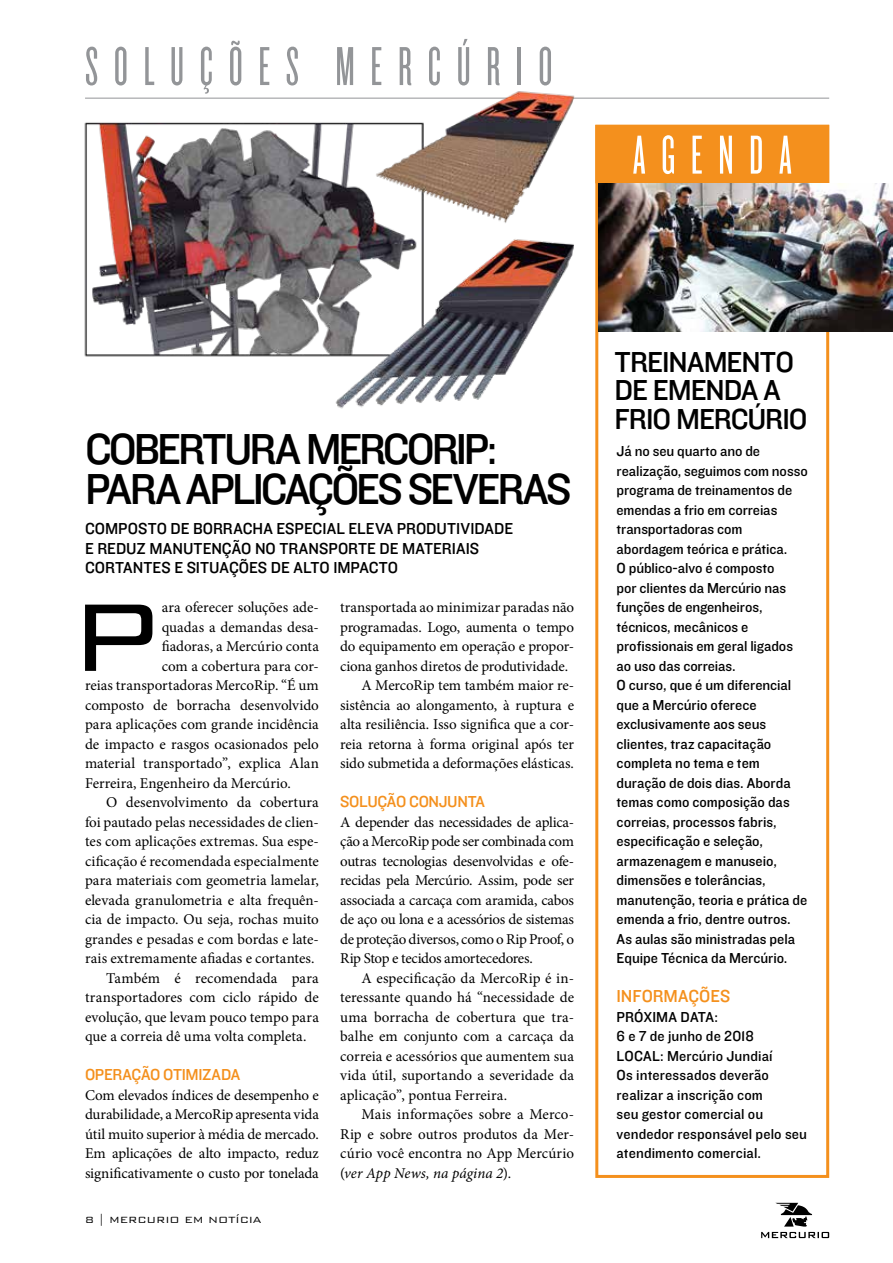
<style>
.page{position:relative;width:893px;height:1263px;background:#fff}
.page>*{position:absolute;margin:0;border:0;box-sizing:border-box;transform-origin:0 0}
.t1{font:300 128.4px "Bank Gothic BT";color:#000}
.t2{font:57px "Knockout HTF26 Junior Flyweight";letter-spacing:.275em;color:#939598}
.t3{font:57px "Knockout HTF26 Junior Flyweight";letter-spacing:.275em;color:#fff}
.t4{font:45px/40.5px "Knockout HTF31 Junior Middlewt";letter-spacing:-.06em;color:#000}
.t5{font:30px/28.5px "Knockout HTF31 Junior Middlewt";letter-spacing:-.035em;color:#000}
.t6{font:18px "Knockout HTF31 Junior Middlewt";color:#f4901d}
.t7{font:16.5px/19.8px "Knockout HTF31 Junior Middlewt";color:#000}
.t8{font:16.5px "Knockout HTF31 Junior Middlewt";letter-spacing:-.025em;color:#f4901d}
.t9{font:15px/19.5px "Minion Pro";letter-spacing:-.005em;color:#000;text-align:justify}
.t10{font:15px/19.5px "Knockout HTF31 Junior Middlewt";color:#000}
.t11{font:300 12px "Bank Gothic BT";color:#000}
.s1{font-style:italic}
</style>
<div class="page">
<svg style="left:776px;top:1203px;width:36px;height:23px"></svg>
<svg style="left:761px;top:1232px;width:68px;height:6px"></svg>
<div style="left:595px;top:125px;width:234px;height:1053px;border:3px solid #f4901d"></div>
<hr style="left:85px;top:98px;width:744px;height:1px;background:#939598">
<div style="left:595px;top:125px;width:234px;height:58px;background:#f4901d"></div>
<img style="left:598px;top:183px;width:295px;height:149px">
<img style="left:84px;top:91px;width:504px;height:318px">
<h2 class="t2" style="left:85px;top:39px;width:469px">SOLUÇÕES MERCÚRIO</h2>
<h2 class="t3" style="left:633px;top:127px;width:161px">AGENDA</h2>
<h3 class="t4" style="left:85px;top:430px;width:488px">COBERTURA MERCORIP:<br>PARA APLICAÇÕES SEVERAS</h3>
<p class="t7" style="left:85px;top:519px;width:430px">COMPOSTO DE BORRACHA ESPECIAL ELEVA PRODUTIVIDADE<br>E REDUZ MANUTENÇÃO NO TRANSPORTE DE MATERIAIS<br>CORTANTES E SITUAÇÕES DE ALTO IMPACTO</p>
<h1 class="t1" style="left:68px;top:569px;width:96px">P</h1>
<p class="t9" style="left:162px;top:598px;width:159px">ara oferecer soluções ade-</p>
<p class="t9" style="left:162px;top:617px;width:159px">quadas a demandas desa-</p>
<p class="t9" style="left:162px;top:637px;width:159px">fiadoras, a Mercúrio conta</p>
<p class="t9" style="left:162px;top:656px;width:159px">com a cobertura para cor-</p>
<p class="t9" style="left:85px;top:676px;width:235px">reias transportadoras MercoRip. “É um</p>
<p class="t9" style="left:85px;top:695px;width:235px">composto de borracha desenvolvido</p>
<p class="t9" style="left:85px;top:715px;width:235px">para aplicações com grande incidência</p>
<p class="t9" style="left:85px;top:734px;width:235px">de impacto e rasgos ocasionados pelo</p>
<p class="t9" style="left:85px;top:754px;width:235px">material transportado”, explica Alan</p>
<p class="t9" style="left:85px;top:773px;width:207px">Ferreira, Engenheiro da Mercúrio.</p>
<p class="t9" style="left:106px;top:793px;width:214px">O desenvolvimento da cobertura</p>
<p class="t9" style="left:85px;top:812px;width:235px">foi pautado pelas necessidades de clien-</p>
<p class="t9" style="left:85px;top:832px;width:235px">tes com aplicações extremas. Sua espe-</p>
<p class="t9" style="left:85px;top:851px;width:235px">cificação é recomendada especialmente</p>
<p class="t9" style="left:85px;top:871px;width:235px">para materiais com geometria lamelar,</p>
<p class="t9" style="left:85px;top:890px;width:235px">elevada granulometria e alta frequên-</p>
<p class="t9" style="left:85px;top:910px;width:235px">cia de impacto. Ou seja, rochas muito</p>
<p class="t9" style="left:85px;top:929px;width:235px">grandes e pesadas e com bordas e late-</p>
<p class="t9" style="left:85px;top:949px;width:231px">rais extremamente afiadas e cortantes.</p>
<p class="t9" style="left:106px;top:968px;width:214px">Também é recomendada para</p>
<p class="t9" style="left:85px;top:988px;width:235px">transportadores com ciclo rápido de</p>
<p class="t9" style="left:85px;top:1007px;width:235px">evolução, que levam pouco tempo para</p>
<p class="t9" style="left:85px;top:1027px;width:223px">que a correia dê uma volta completa.</p>
<p class="t8" style="left:85px;top:1066px;width:157px">OPERAÇÃO OTIMIZADA</p>
<p class="t9" style="left:85px;top:1085px;width:235px">Com elevados índices de desempenho e durabilidade, a MercoRip apresenta vida útil muito superior à média de mercado.<br>Em aplicações de alto impacto, reduz significativamente o custo por tonelada</p>
<p class="t11" style="left:85px;top:1213px;width:178px">8 | MERCURIO EM NOTÍCIA</p>
<p class="t9" style="left:340px;top:598px;width:235px">transportada ao minimizar paradas não</p>
<p class="t9" style="left:340px;top:617px;width:235px">programadas. Logo, aumenta o tempo</p>
<p class="t9" style="left:340px;top:637px;width:235px">do equipamento em operação e propor-</p>
<p class="t9" style="left:340px;top:656px;width:229px">ciona ganhos diretos de produtividade.</p>
<p class="t9" style="left:361px;top:676px;width:214px">A MercoRip tem também maior re-</p>
<p class="t9" style="left:340px;top:695px;width:235px">sistência ao alongamento, à ruptura e</p>
<p class="t9" style="left:340px;top:715px;width:235px">alta resiliência. Isso significa que a cor-</p>
<p class="t9" style="left:340px;top:734px;width:235px">reia retorna à forma original após ter</p>
<p class="t9" style="left:340px;top:754px;width:235px">sido submetida a deformações elásticas.</p>
<p class="t8" style="left:340px;top:793px;width:146px">SOLUÇÃO CONJUNTA</p>
<p class="t9" style="left:340px;top:812px;width:235px">A depender das necessidades de aplica&shy;ção a MercoRip pode ser combinada com outras tecnologias desenvolvidas e ofe&shy;recidas pela Mercúrio. Assim, pode ser associada a carcaça com aramida, cabos de aço ou lona e a acessórios de sistemas de proteção diversos, como o Rip Proof, o Rip Stop e tecidos amortecedores.</p>
<p class="t9" style="left:340px;top:968px;width:235px;text-indent:21px">A especificação da MercoRip é in&shy;teressante quando há “necessidade de uma borracha de cobertura que tra&shy;balhe em conjunto com a carcaça da correia e acessórios que aumentem sua vida útil, suportando a severidade da aplicação”, pontua Ferreira.</p>
<p class="t9" style="left:340px;top:1105px;width:235px;text-indent:21px">Mais informações sobre a Merco-Rip e sobre outros produtos da Mer&shy;cúrio você encontra no App Mercúrio (<span class="s1">ver App News, na página 2</span>).</p>
<h3 class="t5" style="left:614px;top:348px;width:195px">TREINAMENTO<br>DE EMENDA A<br>FRIO MERCÚRIO</h3>
<p class="t10" style="left:617px;top:442px;width:193px">Já no seu quarto ano de realização, seguimos com nosso programa de treinamentos de emendas a frio em correias transportadoras com abordagem teórica e prática.<br>O público-alvo é composto<br>por clientes da Mercúrio nas funções de engenheiros, técnicos, mecânicos e profissionais em geral ligados ao uso das correias.<br>O curso, que é um diferencial que a Mercúrio oferece exclusivamente aos seus clientes, traz capacitação completa no tema e tem duração de dois dias. Aborda temas como composição das correias, processos fabris, especificação e seleção, armazenagem e manuseio, dimensões e tolerâncias, manutenção, teoria e prática de emenda a frio, dentre outros.<br>As aulas são ministradas pela<br>Equipe Técnica da Mercúrio.</p>
<p class="t6" style="left:617px;top:987px;width:115px">INFORMAÇÕES</p>
<p class="t10" style="left:617px;top:1007px;width:192px">PRÓXIMA DATA:<br>6 e 7 de junho de 2018<br>LOCAL: Mercúrio Jundiaí<br>Os interessados deverão realizar a inscrição com<br>seu gestor comercial ou vendedor responsável pelo seu atendimento comercial.</p>
</div>
